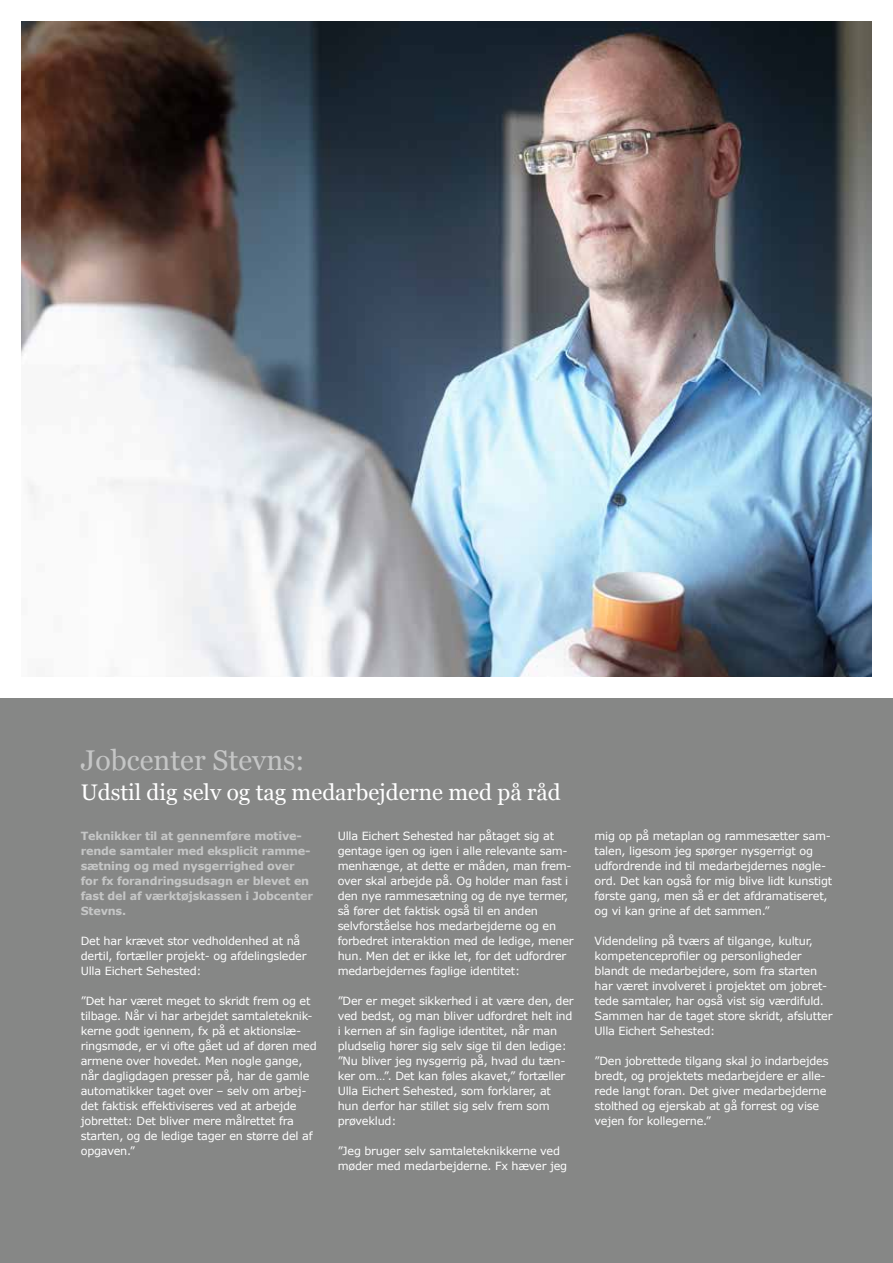
<style>
.page{position:relative;width:893px;height:1263px;background:#fff}
.page>*{position:absolute;margin:0;border:0;box-sizing:border-box;transform-origin:0 0}
.t1{font:28.5px "Georgia";color:#c5c6c6}
.t2{font:22.5px "Georgia";color:#fff}
.t3{font:11.25px/15px "Verdana";letter-spacing:-.02em;color:#fff}
.t4{font:700 11.25px/15px "Verdana";letter-spacing:-.02em;color:#c5c6c6}
</style>
<div class="page">
<div style="left:0;top:698px;width:893px;height:565px;background:#868786"></div>
<img style="left:21px;top:21px;width:851px;height:656px">
<h1 class="t1" style="left:81px;top:739px;width:225px">Jobcenter Stevns:</h1>
<h2 class="t2" style="left:81px;top:776px;width:481px">Udstil dig selv og tag medarbejderne med på råd</h2>
<p class="t4" style="left:81px;top:828px;width:234px">Teknikker til at gennemføre motive&shy;rende samtaler med eksplicit ramme&shy;sætning og med nysgerrighed over for fx forandringsudsagn er blevet en fast del af værktøjskassen i Jobcenter<br>Stevns.</p>
<p class="t3" style="left:81px;top:933px;width:227px">Det har krævet stor vedholdenhed at nå dertil, fortæller projekt- og afdelingsleder<br>Ulla Eichert Sehested:</p>
<p class="t3" style="left:81px;top:993px;width:237px">”Det har været meget to skridt frem og et tilbage. Når vi har arbejdet samtaleteknik&shy;kerne godt igennem, fx på et aktionslæ&shy;ringsmøde, er vi ofte gået ud af døren med armene over hovedet. Men nogle gange, når dagligdagen presser på, har de gamle automatikker taget over – selv om arbej&shy;det faktisk effektiviseres ved at arbejde jobrettet: Det bliver mere målrettet fra starten, og de ledige tager en større del af opgaven.”</p>
<p class="t3" style="left:338px;top:828px;width:237px">Ulla Eichert Sehested har påtaget sig at gentage igen og igen i alle relevante sam&shy;menhænge, at dette er måden, man frem&shy;over skal arbejde på. Og holder man fast i den nye rammesætning og de nye termer, så fører det faktisk også til en anden selvforståelse hos medarbejderne og en forbedret interaktion med de ledige, mener hun. Men det er ikke let, for det udfordrer medarbejdernes faglige identitet:</p>
<p class="t3" style="left:338px;top:993px;width:238px">”Der er meget sikkerhed i at være den, der ved bedst, og man bliver udfordret helt ind i kernen af sin faglige identitet, når man pludselig hører sig selv sige til den ledige: ”Nu bliver jeg nysgerrig på, hvad du tæn&shy;ker om…”. Det kan føles akavet,” fortæller Ulla Eichert Sehested, som forklarer, at hun derfor har stillet sig selv frem som prøveklud:</p>
<p class="t3" style="left:338px;top:1143px;width:231px">”Jeg bruger selv samtaleteknikkerne ved møder med medarbejderne. Fx hæver jeg</p>
<p class="t3" style="left:595px;top:828px;width:239px">mig op på metaplan og rammesætter sam&shy;talen, ligesom jeg spørger nysgerrigt og udfordrende ind til medarbejdernes nøgle&shy;ord. Det kan også for mig blive lidt kunstigt første gang, men så er det afdramatiseret, og vi kan grine af det sammen.”</p>
<p class="t3" style="left:595px;top:933px;width:239px">Videndeling på tværs af tilgange, kultur, kompetenceprofiler og personligheder blandt de medarbejdere, som fra starten har været involveret i projektet om jobret&shy;tede samtaler, har også vist sig værdifuld.<br>Sammen har de taget store skridt, afslutter Ulla Eichert Sehested:</p>
<p class="t3" style="left:595px;top:1053px;width:235px">”Den jobrettede tilgang skal jo indarbejdes bredt, og projektets medarbejdere er alle&shy;rede langt foran. Det giver medarbejderne stolthed og ejerskab at gå forrest og vise vejen for kollegerne.”</p>
</div>
